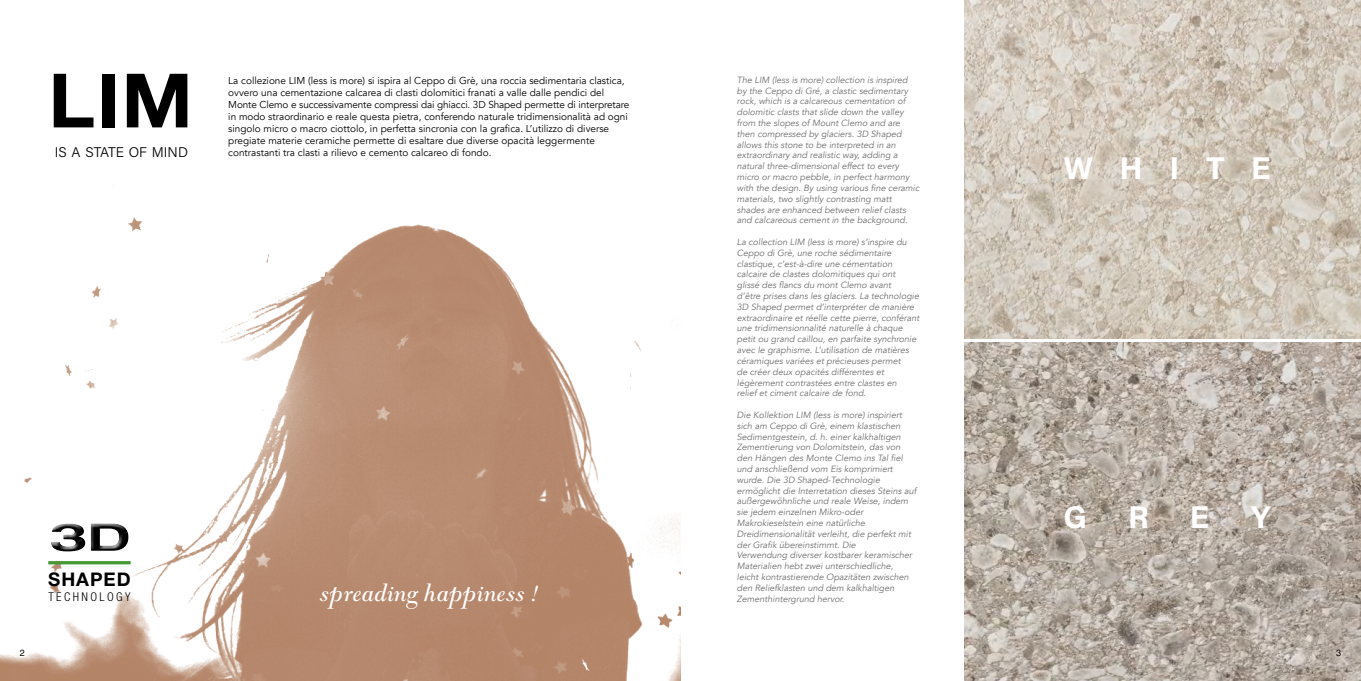
<style>
.page{position:relative;width:1361px;height:681px;background:#fff}
.page>*{position:absolute;margin:0;border:0;box-sizing:border-box;transform-origin:0 0}
.t1{font:700 75px "Helvetica Neue LT Std";color:#000;scale:1.05 1}
.t2{font:31.4px "Acumin Variable Concept";letter-spacing:.875em;color:#fff}
.t3{font:italic 27px "Goudy Modern MT Std";color:#fff}
.t4{font:700 18.8px "Helvetica Neue LT Std";letter-spacing:.05em;color:#000}
.t5{font:14px "Acumin Variable Concept";letter-spacing:.01em;color:#000}
.t6{font:300 condensed 12.1px "Helvetica Neue LT Std";letter-spacing:.2em;color:#000}
.t7{font:10px/12px "Avenir";color:#000}
.t8{font:italic 9px/10.8px "Avenir";color:#706f6f}
.t9{font:9px "Helvetica LT Std";color:#000}
</style>
<div class="page">
<img style="left:0;top:217px;width:681px;height:463px">
<img style="left:964px;top:0;width:397px;height:338px">
<img style="left:964px;top:342px;width:397px;height:338px">
<div style="left:47px;top:519px;width:83px;height:33px;background:#fff;opacity:.75"></div>
<div style="left:49px;top:525px;width:83px;height:27px;background:#000;opacity:.75"></div>
<hr style="left:48px;top:561px;width:83px;height:3px;background:#469835">
<h1 class="t1" style="left:48px;top:54px;width:139px">LIM</h1>
<p class="t7" style="left:228px;top:74px;width:402px">La collezione LIM (less is more) si ispira al Ceppo di Grè, una roccia sedimentaria clastica, ovvero una cementazione calcarea di clasti dolomitici franati a valle dalle pendici del Monte Clemo e successivamente compressi dai ghiacci. 3D Shaped permette di interpretare in modo straordinario e reale questa pietra, conferendo naturale tridimensionalità ad ogni singolo micro o macro ciottolo, in perfetta sincronia con la grafica. L’utilizzo di diverse pregiate materie ceramiche permette di esaltare due diverse opacità leggermente</p>
<h3 class="t5" style="left:55px;top:143px;width:135px">IS A STATE OF MIND</h3>
<p class="t7" style="left:228px;top:146px;width:265px">contrastanti tra clasti a rilievo e cemento calcareo di fondo.</p>
<h3 class="t4" style="left:48px;top:568px;width:84px">SHAPED</h3>
<h3 class="t6" style="left:48px;top:589px;width:84px">TECHNOLOGY</h3>
<h3 class="t3" style="left:319px;top:578px;width:221px">spreading happiness !</h3>
<p class="t8" style="left:737px;top:74px;width:184px">The LIM (less is more) collection is inspired by the Ceppo di Gré, a clastic sedimentary rock, which is a calcareous cementation of dolomitic clasts that slide down the valley from the slopes of Mount Clemo and are then compressed by glaciers. 3D Shaped allows this stone to be interpreted in an extraordinary and realistic way, adding a natural three-dimensional effect to every micro or macro pebble, in perfect harmony with the design. By using various fine ceramic materials, two slightly contrasting matt shades are enhanced between relief clasts and calcareous cement in the background.</p>
<p class="t8" style="left:737px;top:236px;width:184px">La collection LIM (less is more) s’inspire du Ceppo di Grè, une roche sédimentaire clastique, c’est-à-dire une cémentation calcaire de clastes dolomitiques qui ont glissé des flancs du mont Clemo avant<br>d’être prises dans les glaciers. La technologie 3D Shaped permet d’interpréter de manière extraordinaire et réelle cette pierre, conférant une tridimensionnalité naturelle à chaque petit ou grand caillou, en parfaite synchronie avec le graphisme. L’utilisation de matières céramiques variées et précieuses permet<br>de créer deux opacités différentes et légèrement contrastées entre clastes en<br>relief et ciment calcaire de fond.</p>
<p class="t8" style="left:737px;top:409px;width:181px">Die Kollektion LIM (less is more) inspiriert sich am Ceppo di Grè, einem klastischen Sedimentgestein, d. h. einer kalkhaltigen Zementierung von Dolomitstein, das von den Hängen des Monte Clemo ins Tal fiel und anschließend vom Eis komprimiert wurde. Die 3D Shaped-Technologie ermöglicht die Interretation dieses Steins auf außergewöhnliche und reale Weise, indem sie jedem einzelnen Mikro-oder Makrokieselstein eine natürliche Dreidimensionalität verleiht, die perfekt mit der Grafik übereinstimmt. Die<br>Verwendung diverser kostbarer keramischer Materialien hebt zwei unterschiedliche, leicht kontrastierende Opazitäten zwischen den Reliefklasten und dem kalkhaltigen Zementhintergrund hervor.</p>
<h2 class="t2" style="left:1063px;top:146px;width:207px">WHITE</h2>
<h2 class="t2" style="left:1063px;top:495px;width:24px">G</h2>
<h2 class="t2" style="left:1128px;top:495px;width:21px">R</h2>
<h2 class="t2" style="left:1190px;top:495px;width:20px">E</h2>
<h2 class="t2" style="left:1251px;top:495px;width:19px">Y</h2>
<p class="t9" style="left:20px;top:647px;width:7px">2</p>
<p class="t9" style="left:1336px;top:647px;width:7px">3</p>
</div>
